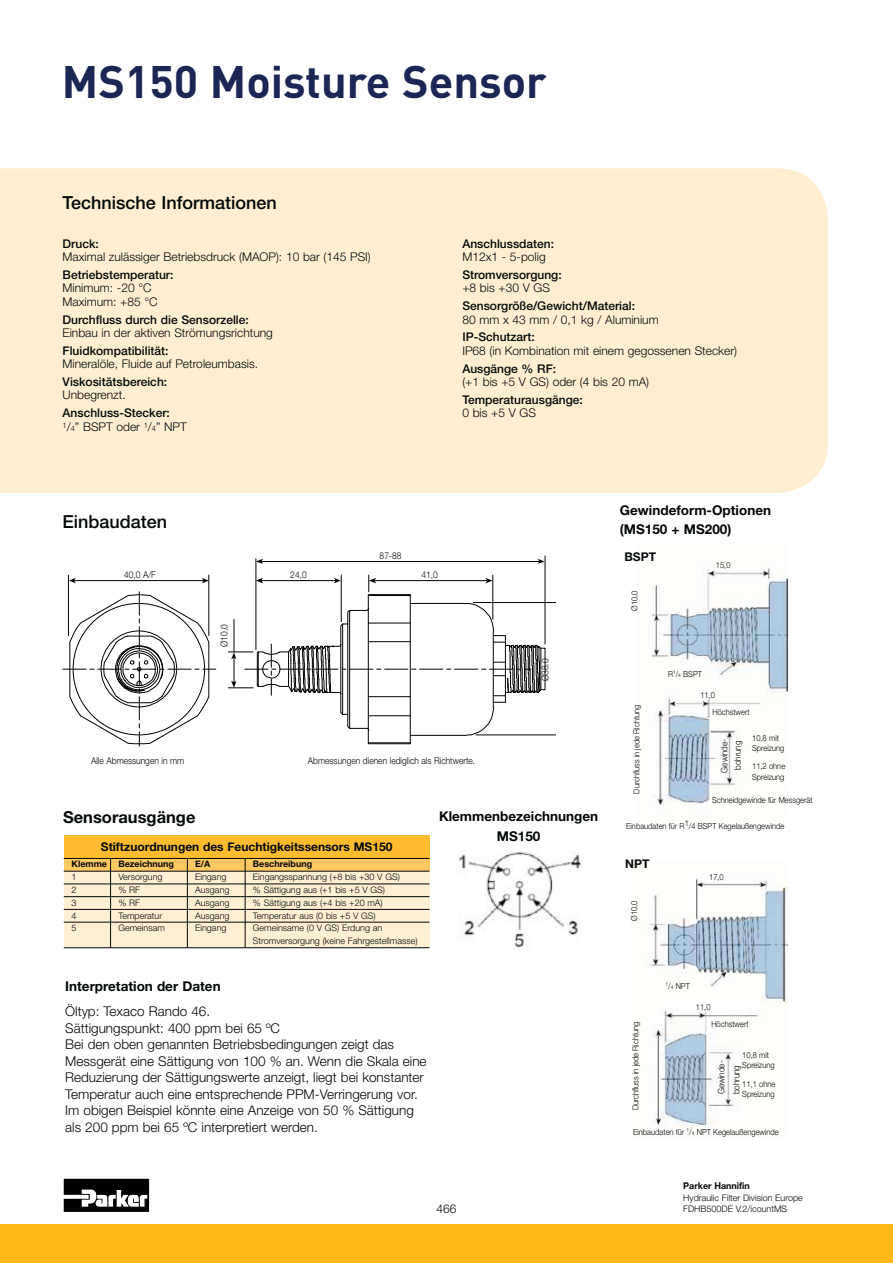
<style>
.page{position:relative;width:893px;height:1263px;background:#fff}
.page>*{position:absolute;margin:0;border:0;box-sizing:border-box;transform-origin:0 0}
.t1{font:700 45px "DINOT";color:#1b2654}
.t2{font:500 18px "Helvetica Neue LT Std";color:#040809}
.t3{font:700 16.5px "Helvetica Neue LT Std";color:#040809}
.t4{font:300 13.5px/16.5px "Helvetica Neue LT Std";color:#040809}
.t5{font:700 13.5px/19.5px "Helvetica Neue LT Std";color:#040809}
.t6{font:300 12px/13.5px "Helvetica Neue LT Std";color:#040809}
.t7{font:500 12px/13.5px "Helvetica Neue LT Std";color:#040809}
.t8{font:700 12px "Helvetica Neue LT Std";color:#040809}
.t9{font:300 9.45px "Helvetica Neue LT Std";color:#040809;scale:.9 1}
.t10{font:300 9px/12.8px "Helvetica Neue LT Std";color:#040809}
.t11{font:700 9px "Helvetica Neue LT Std";color:#040809}
.t12{font:300 9px/13.4px "Helvetica Neue LT Std";color:#040809;scale:.9 1}
.t13{font:300 8.4px/10.1px "Helvetica Neue LT Std";color:#040809;scale:.9 1}
.s1{font-weight:300}
.s2{font-weight:300;font-size:7.5px}
.s3{font-size:5.4px}
</style>
<div class="page">
<div style="left:0;top:1224px;width:892px;height:39px;background:#fdb816"></div>
<svg style="left:64px;top:1179px;width:85px;height:33px"></svg>
<div style="left:0;top:168px;width:828px;height:325px;background:#ffeed0"></div>
<hr style="left:68px;top:575px;width:1px;height:61px;background:#010202">
<hr style="left:208px;top:575px;width:1px;height:61px;background:#010202">
<hr style="left:74px;top:580px;width:130px;height:1px;background:#010202">
<svg style="left:69px;top:578px;width:7px;height:5px"></svg>
<svg style="left:202px;top:578px;width:7px;height:5px"></svg>
<hr style="left:256px;top:559px;width:1px;height:91px;background:#010202">
<hr style="left:473px;top:602px;width:83px;height:1px;background:#010202">
<hr style="left:476px;top:735px;width:80px;height:1px;background:#010202">
<hr style="left:544px;top:556px;width:1px;height:88px;background:#010202">
<hr style="left:261px;top:561px;width:278px;height:1px;background:#010202">
<svg style="left:256px;top:559px;width:7px;height:5px"></svg>
<svg style="left:537px;top:559px;width:7px;height:5px"></svg>
<svg style="left:228px;top:575px;width:318px;height:170px"></svg>
<svg style="left:63px;top:592px;width:153px;height:154px"></svg>
<img style="left:649px;top:878px;width:138px;height:249px">
<img style="left:651px;top:567px;width:136px;height:239px">
<img style="left:458px;top:852px;width:124px;height:96px">
<div style="left:64px;top:835px;width:365px;height:36px;background:#ffc861"></div>
<div style="left:64px;top:871px;width:365px;height:77px;background:#ffefd3"></div>
<div style="left:64px;top:835px;width:365px;height:23px;background:#fdbb2f"></div>
<hr style="left:110px;top:858px;width:1px;height:90px;background:#040809">
<hr style="left:187px;top:858px;width:1px;height:90px;background:#040809">
<hr style="left:245px;top:858px;width:1px;height:90px;background:#040809">
<hr style="left:64px;top:858px;width:365px;height:1px;background:#040809">
<hr style="left:64px;top:871px;width:365px;height:1px;background:#040809">
<hr style="left:64px;top:884px;width:365px;height:1px;background:#040809">
<hr style="left:64px;top:896px;width:365px;height:1px;background:#040809">
<hr style="left:64px;top:909px;width:365px;height:1px;background:#040809">
<hr style="left:64px;top:922px;width:365px;height:1px;background:#040809">
<hr style="left:64px;top:947px;width:365px;height:1px;background:#040809">
<h1 class="t1" style="left:62px;top:66px;width:486px">MS150 Moisture Sensor</h1>
<h2 class="t2" style="left:63px;top:196px;width:216px">Technische Informationen</h2>
<p class="t7" style="left:63px;top:237px;width:38px">Druck:</p>
<p class="t6" style="left:63px;top:251px;width:310px">Maximal zulässiger Betriebsdruck (MAOP): 10 bar (145 PSI)</p>
<p class="t7" style="left:63px;top:269px;width:112px">Betriebstemperatur:</p>
<p class="t6" style="left:63px;top:282px;width:97px">Minimum: -20 °C<br>Maximum: +85 °C</p>
<p class="t7" style="left:63px;top:313px;width:188px">Durchfluss durch die Sensorzelle:</p>
<p class="t6" style="left:63px;top:327px;width:212px">Einbau in der aktiven Strömungsrichtung</p>
<p class="t7" style="left:63px;top:345px;width:107px">Fluidkompatibilität:</p>
<p class="t6" style="left:63px;top:358px;width:197px">Mineralöle, Fluide auf Petroleumbasis.</p>
<p class="t7" style="left:63px;top:376px;width:106px">Viskositätsbereich:</p>
<p class="t6" style="left:63px;top:390px;width:65px">Unbegrenzt.</p>
<p class="t7" style="left:63px;top:407px;width:126px">Anschluss-Stecker:<br><sup>1</sup><span class="s1">/</span><span class="s2">4</span><span class="s1">” BSPT oder</span> <sup>1</sup><span class="s1">/</span><span class="s2">4</span><span class="s1">” NPT</span></p>
<p class="t7" style="left:462px;top:237px;width:93px">Anschlussdaten:</p>
<p class="t6" style="left:462px;top:251px;width:85px">M12x1 - 5-polig</p>
<p class="t7" style="left:462px;top:269px;width:101px">Stromversorgung:</p>
<p class="t6" style="left:462px;top:282px;width:89px">+8 bis +30 V GS</p>
<p class="t7" style="left:462px;top:300px;width:174px">Sensorgröße/Gewicht/Material:</p>
<p class="t6" style="left:462px;top:314px;width:198px">80 mm x 43 mm / 0,1 kg / Aluminium</p>
<p class="t7" style="left:462px;top:331px;width:74px">IP-Schutzart:</p>
<p class="t6" style="left:462px;top:345px;width:276px">IP68 (in Kombination mit einem gegossenen Stecker)</p>
<p class="t7" style="left:462px;top:362px;width:95px">Ausgänge % RF:</p>
<p class="t6" style="left:462px;top:376px;width:188px">(+1 bis +5 V GS) oder (4 bis 20 mA)</p>
<p class="t7" style="left:462px;top:394px;width:122px">Temperaturausgänge:</p>
<p class="t6" style="left:462px;top:407px;width:75px">0 bis +5 V GS</p>
<h2 class="t2" style="left:63px;top:516px;width:106px">Einbaudaten</h2>
<p class="t9" style="left:379px;top:552px;width:26px">87-88</p>
<p class="t9" style="left:124px;top:571px;width:37px">40,0 A/F</p>
<p class="t9" style="left:290px;top:571px;width:20px">24,0</p>
<p class="t9" style="left:421px;top:571px;width:20px">41,0</p>
<p class="t9" style="left:221px;top:647px;width:27px;rotate:-90deg">Ø10,0</p>
<p class="t5" style="left:620px;top:501px;width:153px">Gewindeform-Optionen (MS150 + MS200)</p>
<p class="t8" style="left:624px;top:553px;width:33px">BSPT</p>
<p class="t13" style="left:630px;top:611px;width:24px;rotate:-90deg">Ø10,0</p>
<p class="t13" style="left:715px;top:561px;width:18px">15,0</p>
<p class="t9" style="left:91px;top:757px;width:105px">Alle Abmessungen in mm</p>
<p class="t9" style="left:308px;top:757px;width:187px">Abmessungen dienen lediglich als Richtwerte.</p>
<p class="t9" style="left:541px;top:681px;width:27px;rotate:-90deg">Ø38.0</p>
<p class="t3" style="left:63px;top:811px;width:134px">Sensorausgänge</p>
<p class="t8" style="left:101px;top:842px;width:293px">Stiftzuordnungen des Feuchtigkeitssensors MS150</p>
<p class="t11" style="left:72px;top:861px;width:37px">Klemme</p>
<p class="t10" style="left:72px;top:871px;width:7px;text-align:justify">1<br>2<br>3<br>4<br>5</p>
<p class="t11" style="left:118px;top:861px;width:57px">Bezeichnung</p>
<p class="t10" style="left:118px;top:871px;width:48px">Versorgung % RF<br>% RF<br>Temperatur<br>Gemeinsam</p>
<p class="t11" style="left:195px;top:861px;width:17px">E/A</p>
<p class="t10" style="left:195px;top:871px;width:36px">Eingang<br>Ausgang<br>Ausgang<br>Ausgang<br>Eingang</p>
<p class="t11" style="left:253px;top:861px;width:61px">Beschreibung</p>
<p class="t10" style="left:253px;top:871px;width:166px">Eingangsspannung (+8 bis +30 V GS)<br>% Sättigung aus (+1 bis +5 V GS)<br>% Sättigung aus (+4 bis +20 mA)<br>Temperatur aus (0 bis +5 V GS)<br>Gemeinsame (0 V GS) Erdung an<br>Stromversorgung (keine Fahrgestellmasse)</p>
<p class="t5" style="left:439px;top:808px;width:161px;text-align:center">Klemmenbezeichnungen<br>MS150</p>
<p class="t5" style="left:65px;top:978px;width:157px">Interpretation der Daten</p>
<p class="t4" style="left:65px;top:1005px;width:363px">Öltyp: Texaco Rando 46.<br>Sättigungspunkt: 400 ppm bei 65 ºC<br>Bei den oben genannten Betriebsbedingungen zeigt das Messgerät eine Sättigung von 100 % an. Wenn die Skala eine Reduzierung der Sättigungswerte anzeigt, liegt bei konstanter Temperatur auch eine entsprechende PPM-Verringerung vor.<br>Im obigen Beispiel könnte eine Anzeige von 50 % Sättigung als 200 ppm bei 65 ºC interpretiert werden.</p>
<p class="t6" style="left:436px;top:1203px;width:22px">466</p>
<p class="t13" style="left:668px;top:669px;width:39px">R<sup>1</sup>/<span class="s3">4</span> BSPT</p>
<p class="t13" style="left:712px;top:687px;width:43px;line-height:17px;text-indent:-12px">11,0<br>Höchstwert</p>
<p class="t13" style="left:632px;top:794px;width:100px;rotate:-90deg">Durchfluss in jede Richtung</p>
<p class="t12" style="left:718px;top:773px;width:39px;rotate:-90deg">Gewinde - bohrung</p>
<p class="t13" style="left:752px;top:734px;width:37px">10,8 mit<br>Spreizung</p>
<p class="t13" style="left:752px;top:762px;width:38px">11,2 ohne<br>Spreizung</p>
<p class="t13" style="left:712px;top:796px;width:113px">Schneidgewinde für Messgerät</p>
<p class="t13" style="left:626px;top:821px;width:177px">Einbaudaten für R1/4 BSPT Kegelaußengewinde</p>
<p class="t8" style="left:625px;top:859px;width:26px">NPT</p>
<p class="t13" style="left:630px;top:921px;width:24px;rotate:-90deg">Ø10,0</p>
<p class="t13" style="left:709px;top:873px;width:18px">17,0</p>
<p class="t13" style="left:631px;top:1110px;width:100px;rotate:-90deg">Durchfluss in jede Richtung</p>
<p class="t13" style="left:665px;top:981px;width:29px"><sup>1</sup>/<span class="s3">4</span> NPT</p>
<p class="t13" style="left:695px;top:1002px;width:18px">11,0</p>
<p class="t13" style="left:711px;top:1019px;width:43px">Höchstwert</p>
<p class="t13" style="left:742px;top:1051px;width:37px">10,8 mit<br>Spreizung</p>
<p class="t13" style="left:742px;top:1080px;width:38px">11,1 ohne<br>Spreizung</p>
<p class="t12" style="left:714px;top:1094px;width:39px;line-height:14.9px;rotate:-90deg">Gewinde - bohrung</p>
<p class="t13" style="left:633px;top:1128px;width:163px">Einbaudaten für <sup>1</sup>/<span class="s3">4</span> NPT Kegelaußengewinde</p>
<p class="t11" style="left:683px;top:1183px;width:68px">Parker Hannifin</p>
<p class="t10" style="left:683px;top:1192px;width:121px">Hydraulic Filter Division Europe</p>
<p class="t10" style="left:683px;top:1203px;width:106px">FDHB500DE V.2/icountMS</p>
</div>
